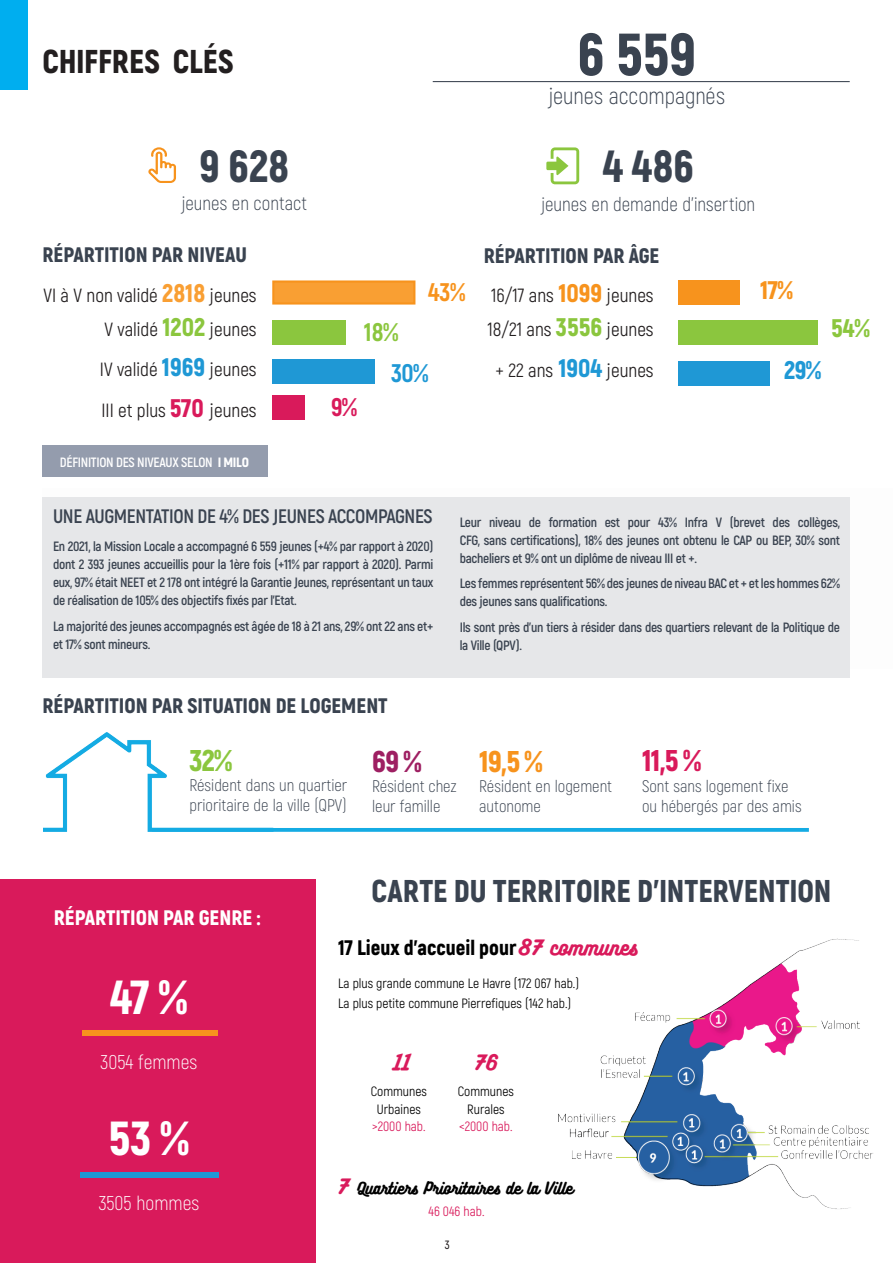
<style>
.page{position:relative;width:893px;height:1263px;background:#fff}
.page>*{position:absolute;margin:0;border:0;box-sizing:border-box;transform-origin:0 0}
.t1{font:900 59.4px "Akrobat";color:#3a4350}
.t2{font:900 47.7px "Akrobat";color:#fff}
.t3{font:900 45px "Akrobat";letter-spacing:.005em;color:#3a4350}
.t4{font:900 33px "Akrobat";color:#231f20}
.t5{font:900 31.5px "Akrobat";color:#3a4350}
.t6{font:900 30px "Akrobat";color:#f7931d}
.t7{font:900 30px "Akrobat";color:#d91a5b}
.t8{font:900 30px "Akrobat";color:#9e1f62}
.t9{font:900 30px "Akrobat";color:#8bc63e}
.t10{font:900 25.5px "Akrobat";color:#f7931d}
.t11{font:800 25.5px "Akrobat";color:#f7931d}
.t12{font:800 25.5px "Akrobat";color:#8bc63e}
.t13{font:900 25.5px "Akrobat";color:#8bc63e}
.t14{font:800 25.5px "Akrobat";color:#1f98d5}
.t15{font:900 25.5px "Akrobat";color:#1f98d5}
.t16{font:800 25.5px "Akrobat";color:#d91a5b}
.t17{font:300 23.4px "Akrobat";letter-spacing:-.005em;color:#3a4350}
.t18{font:900 21px "Akrobat";color:#3a4350}
.t19{font:900 21px "Akrobat";color:#000}
.t20{font:900 21px "Akrobat";color:#fff}
.t21{font:300 19.95px "Akrobat";color:#fff}
.t22{font:300 19.5px "Akrobat";color:#3a4350}
.t23{font:700 19.5px "Akrobat";letter-spacing:-.02em;color:#3a4350}
.t24{font:19.5px "Bukhari Script";color:#d91a5b}
.t25{font:19.05px/40.5px "Akrobat";color:#231f20}
.t26{font:300 16.8px/20.1px "Akrobat";color:#3a4350}
.t27{font:15px "Bukhari Script";color:#000}
.t28{font:700 13.5px/18px "Akrobat";letter-spacing:-.02em;color:#3a4350}
.t29{font:13.5px/17.4px "Akrobat";color:#000;text-align:center}
.t30{font:700 13.5px "Akrobat";letter-spacing:-.02em;color:#fff}
.t31{font:13.5px "Akrobat";color:#d91a5b}
.t32{font:600 12px "Akrobat";color:#231f20}
.s1{font-weight:900;font-size:25.5px;color:#f99f33}
.s2{font-weight:900;font-size:25.5px;color:#8bc63e}
.s3{font-weight:900;font-size:25.5px;color:#1f98d5}
.s4{font-weight:900;font-size:25.5px;color:#d91a5b}
.s5{font-weight:900;font-size:25.5px;color:#f7931d}
.s6{font-weight:900}
.s7{font-family:"Bukhari Script";font-weight:400;font-size:19.5px;color:#d91a5b}
.s8{font-size:19.5px;color:#d91a5b}
</style>
<div class="page">
<div style="left:42px;top:497px;width:808px;height:181px;background:#e6e7e9"></div>
<img style="left:44px;top:732px;width:764px;height:99px">
<div style="left:0;top:880px;width:315px;height:383px;background:#d91a5b"></div>
<div style="left:678px;top:281px;width:61px;height:24px;background:#f7931d"></div>
<div style="left:678px;top:321px;width:140px;height:24px;background:#8bc63e"></div>
<div style="left:678px;top:361px;width:92px;height:24px;background:#1f98d5"></div>
<div style="left:272px;top:280px;width:143px;height:25px;background:#f99f33;border:2px solid #f7931d"></div>
<div style="left:272px;top:320px;width:74px;height:24px;background:#8bc63e"></div>
<div style="left:272px;top:360px;width:103px;height:24px;background:#1f98d5"></div>
<div style="left:272px;top:395px;width:33px;height:24px;background:#d91a5b"></div>
<div style="left:82px;top:1030px;width:136px;height:6px;background:#f7931d"></div>
<div style="left:80px;top:1172px;width:138px;height:5px;background:#1f98d5"></div>
<div style="left:0;top:0;width:28px;height:90px;background:#00aeef"></div>
<div style="left:43px;top:488px;width:850px;height:181px;background:#e6e7e9"></div>
<div style="left:43px;top:445px;width:225px;height:32px;background:#949cad"></div>
<hr style="left:433px;top:81px;width:417px;height:1px;background:#3a4350">
<svg style="left:148px;top:147px;width:28px;height:36px"></svg>
<svg style="left:546px;top:147px;width:33px;height:37px"></svg>
<img style="left:558px;top:938px;width:315px;height:271px">
<h3 class="t4" style="left:43px;top:40px;width:193px">CHIFFRES CLÉS</h3>
<h3 class="t3" style="left:199px;top:137px;width:91px">9 628</h3>
<h3 class="t22" style="left:182px;top:192px;width:127px">jeunes en contact</h3>
<h1 class="t1" style="left:577px;top:16px;width:120px">6 559</h1>
<h3 class="t17" style="left:548px;top:82px;width:178px">jeunes accompagnés</h3>
<h3 class="t3" style="left:603px;top:137px;width:93px">4 486</h3>
<h3 class="t22" style="left:541px;top:192px;width:216px">jeunes en demande d’insertion</h3>
<h3 class="t18" style="left:42px;top:241px;width:206px">RÉPARTITION PAR NIVEAU</h3>
<h3 class="t18" style="left:484px;top:242px;width:177px">RÉPARTITION PAR ÂGE</h3>
<h3 class="t25" style="left:44px;top:275px;width:215px">VI à V non validé <span class="s1">2818</span> jeunes</h3>
<h3 class="t10" style="left:760px;top:274px;width:35px">17%</h3>
<h3 class="t25" style="left:100px;top:309px;width:158px;text-align:justify">V validé <span class="s2">1202</span> jeunes IV validé <span class="s3">1969</span> jeunes III et plus <span class="s4">570</span> jeunes</h3>
<h3 class="t11" style="left:428px;top:276px;width:39px">43%</h3>
<h3 class="t25" style="left:487px;top:277px;width:168px;line-height:34.8px">16/17 ans <span class="s5">1099</span> jeunes<br>18/21 ans <span class="s2">3556</span> jeunes</h3>
<h3 class="t25" style="left:496px;top:350px;width:159px">+ 22 ans <span class="s3">1904</span> jeunes</h3>
<h3 class="t12" style="left:364px;top:316px;width:36px">18%</h3>
<h3 class="t13" style="left:831px;top:312px;width:40px">54%</h3>
<h3 class="t14" style="left:391px;top:357px;width:39px">30%</h3>
<h3 class="t15" style="left:784px;top:353px;width:39px">29%</h3>
<h3 class="t16" style="left:331px;top:391px;width:28px">9%</h3>
<p class="t30" style="left:60px;top:453px;width:191px">DÉFINITION DES NIVEAUX SELON <span class="s6">I MILO</span></p>
<h3 class="t23" style="left:53px;top:504px;width:381px">UNE AUGMENTATION DE 4% DES JEUNES ACCOMPAGNES</h3>
<p class="t28" style="left:53px;top:538px;width:382px;text-align:justify">En 2021, la Mission Locale a accompagné 6 559 jeunes (+4% par rapport à 2020) dont 2 393 jeunes accueillis pour la 1ère fois (+11% par rapport à 2020). Parmi eux, 97% était NEET et 2 178 ont intégré la Garantie Jeunes, représentant un taux de réalisation de 105% des objectifs fixés par l’Etat.</p>
<p class="t28" style="left:53px;top:617px;width:382px">La majorité des jeunes accompagnés est âgée de 18 à 21 ans, 29% ont 22 ans et+ et 17% sont mineurs.</p>
<p class="t28" style="left:460px;top:513px;width:382px;text-align:justify">Leur niveau de formation est pour 43% Infra V (brevet des collèges, CFG, sans certifications), 18% des jeunes ont obtenu le CAP ou BEP, 30% sont bacheliers et 9% ont un diplôme de niveau III et +.</p>
<p class="t28" style="left:460px;top:575px;width:382px">Les femmes représentent 56% des jeunes de niveau BAC et + et les hommes 62% des jeunes sans qualifications.</p>
<p class="t28" style="left:460px;top:618px;width:382px">Ils sont près d’un tiers à résider dans des quartiers relevant de la Politique de la Ville (QPV).</p>
<h3 class="t18" style="left:42px;top:692px;width:347px">RÉPARTITION PAR SITUATION DE LOGEMENT</h3>
<h3 class="t9" style="left:189px;top:741px;width:45px">32%</h3>
<p class="t26" style="left:189px;top:775px;width:159px">Résident dans un quartier prioritaire de la ville (QPV)</p>
<h3 class="t8" style="left:372px;top:742px;width:51px">69 %</h3>
<p class="t26" style="left:372px;top:776px;width:86px">Résident chez leur famille</p>
<h3 class="t6" style="left:479px;top:742px;width:65px">19,5 %</h3>
<p class="t26" style="left:479px;top:776px;width:134px">Résident en logement autonome</p>
<h3 class="t7" style="left:642px;top:741px;width:61px">11,5 %</h3>
<p class="t26" style="left:642px;top:776px;width:161px">Sont sans logement fixe ou hébergés par des amis</p>
<h3 class="t20" style="left:54px;top:904px;width:208px">RÉPARTITION PAR GENRE :</h3>
<h2 class="t2" style="left:110px;top:966px;width:79px">47 %</h2>
<h3 class="t21" style="left:101px;top:1050px;width:98px">3054 femmes</h3>
<h2 class="t2" style="left:108px;top:1107px;width:83px">53 %</h2>
<h3 class="t21" style="left:99px;top:1191px;width:102px">3505 hommes</h3>
<h3 class="t5" style="left:372px;top:870px;width:461px">CARTE DU TERRITOIRE D’INTERVENTION</h3>
<h3 class="t19" style="left:338px;top:934px;width:301px">17 Lieux d’accueil pour<span class="s7">87 communes</span></h3>
<p class="t29" style="left:338px;top:973px;width:242px;line-height:20.4px;text-align:left">La plus grande commune Le Havre (172 067 hab.)<br>La plus petite commune Pierrefiques (142 hab.)</p>
<h3 class="t24" style="left:393px;top:1052px;width:19px">11</h3>
<h3 class="t24" style="left:474px;top:1052px;width:24px">76</h3>
<p class="t29" style="left:371px;top:1083px;width:58px">Communes<br>Urbaines</p>
<p class="t31" style="left:372px;top:1118px;width:55px">&gt;2000 hab.</p>
<p class="t29" style="left:458px;top:1083px;width:58px">Communes<br>Rurales</p>
<p class="t31" style="left:459px;top:1118px;width:55px">&lt;2000 hab.</p>
<p class="t27" style="left:338px;top:1180px;width:237px"><span class="s8">7</span> Quartiers Prioritaires de la Ville</p>
<p class="t31" style="left:429px;top:1203px;width:57px">46 046 hab.</p>
<p class="t32" style="left:445px;top:1237px;width:6px">3</p>
</div>
